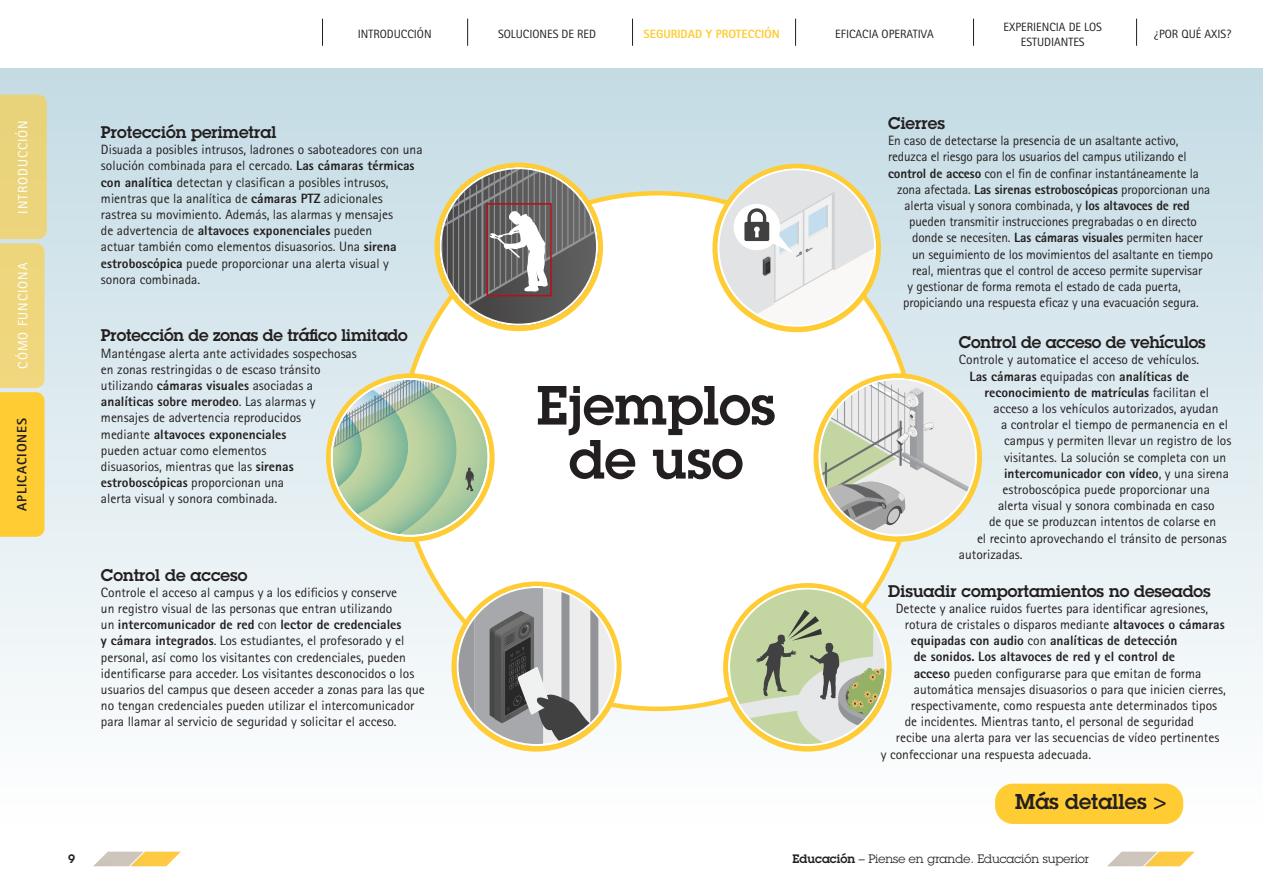
<style>
.page{position:relative;width:1263px;height:893px;background:#fff}
.page>*{position:absolute;margin:0;border:0;box-sizing:border-box;transform-origin:0 0}
.Headline{font:600 54px/54px "Lubalin Graph ECG";color:#231f20;text-align:center}
.t1{font:600 21px "Lubalin Graph ECG";color:#231f20}
.Body_copy_9_10_8{font:600 16.5px "Lubalin Graph ECG";color:#231f20}
.Body_copy_9_10_8-2{font:13.5px/16.2px "Rotis Sans Serif Pro";color:#231f20}
.Body_copy_9_10_8-3{font:800 13.5px "Rotis Sans Serif Pro";color:#231f20}
.Nav_grey_reg{font:13.5px "Rotis Sans Serif Pro";letter-spacing:.07em;color:#fff}
.Nav_grey_reg-2{font:800 13.5px "Rotis Sans Serif Pro";letter-spacing:.07em;color:#231f20}
.t2{font:12px/15px "Rotis Sans Serif Pro";color:#231f20;text-align:center}
.t3{font:12px "Lubalin Graph ECG";color:#231f20}
.t4{font:800 12px "Rotis Sans Serif Pro";color:#fecb2f}
.t5{font:600 12px "Lubalin Graph ECG";color:#231f20}
.s1{font-weight:800}
.s2{font-weight:400}
.s3{font-weight:600}
</style>
<div class="page">
<div style="left:0;top:68px;width:1263px;height:757px;background:linear-gradient(to bottom,#c4dbe4,#fefefe)"></div>
<div style="left:400px;top:193px;width:515px;height:516px;background:#fff;border-radius:50%"></div>
<svg style="left:437px;top:165px;width:163px;height:163px;background:#938d83"></svg>
<div style="left:434px;top:163px;width:169px;height:168px;border:4px solid #fc3;border-radius:50%"></div>
<svg style="left:328px;top:376px;width:162px;height:163px;background:#bcd0ac"></svg>
<div style="left:326px;top:373px;width:169px;height:169px;border:4px solid #fc3;border-radius:50%"></div>
<svg style="left:454px;top:586px;width:165px;height:162px"></svg>
<div style="left:451px;top:581px;width:171px;height:171px;border:4px solid #fc3;border-radius:50%"></div>
<svg style="left:715px;top:166px;width:163px;height:163px"></svg>
<div style="left:712px;top:164px;width:169px;height:168px;border:4px solid #fc3;border-radius:50%"></div>
<svg style="left:818px;top:376px;width:161px;height:163px;background:#dadaca"></svg>
<div style="left:813px;top:373px;width:169px;height:169px;border:4px solid #fc3;border-radius:50%"></div>
<svg style="left:726px;top:585px;width:163px;height:163px"></svg>
<div style="left:723px;top:583px;width:169px;height:169px;border:4px solid #fc3;border-radius:50%"></div>
<svg style="left:93px;top:852px;width:88px;height:14px"></svg>
<svg style="left:1107px;top:852px;width:88px;height:14px"></svg>
<svg style="left:0;top:95px;width:47px;height:442px;background:#f0d36c"></svg>
<div style="left:995px;top:784px;width:188px;height:40px;background:#fc3;border-radius:18px"></div>
<svg style="left:322px;top:19px;width:1px;height:27px"></svg>
<svg style="left:467px;top:19px;width:1px;height:27px"></svg>
<svg style="left:632px;top:19px;width:1px;height:27px"></svg>
<svg style="left:795px;top:19px;width:1px;height:27px"></svg>
<svg style="left:973px;top:19px;width:1px;height:27px"></svg>
<svg style="left:1136px;top:19px;width:1px;height:27px"></svg>
<p class="Nav_grey_reg" style="left:15px;top:214px;width:95px;rotate:-90deg">INTRODUCCIÓN</p>
<p class="Nav_grey_reg" style="left:15px;top:369px;width:107px;rotate:-90deg">CÓMO FUNCIONA</p>
<p class="Nav_grey_reg-2" style="left:13px;top:511px;width:95px;rotate:-90deg">APLICACIONES</p>
<p class="t2" style="left:1003px;top:19px;width:100px">EXPERIENCIA DE LOS<br>ESTUDIANTES</p>
<p class="t2" style="left:358px;top:27px;width:75px">INTRODUCCIÓN</p>
<p class="t2" style="left:498px;top:27px;width:99px">SOLUCIONES DE RED</p>
<p class="t4" style="left:644px;top:26px;width:138px">SEGURIDAD Y PROTECCIÓN</p>
<p class="t2" style="left:835px;top:27px;width:100px">EFICACIA OPERATIVA</p>
<p class="t2" style="left:1154px;top:27px;width:79px">¿POR QUÉ AXIS?</p>
<p class="Body_copy_9_10_8" style="left:101px;top:121px;width:177px">Protección perimetral</p>
<p class="Body_copy_9_10_8-2" style="left:101px;top:142px;width:323px">Disuada a posibles intrusos, ladrones o saboteadores con una solución combinada para el cercado. <span class="s1">Las cámaras térmicas con analítica</span> detectan y clasifican a posibles intrusos, mientras que la analítica de <span class="s1">cámaras PTZ</span> adicionales<br>rastrea su movimiento. Además, las alarmas y mensajes<br>de advertencia de <span class="s1">altavoces exponenciales</span> pueden<br>actuar también como elementos disuasorios. Una <span class="s1">sirena estroboscópica</span> puede proporcionar una alerta visual y sonora combinada.</p>
<p class="Body_copy_9_10_8" style="left:101px;top:325px;width:308px">Protección de zonas de tráfico limitado</p>
<p class="Body_copy_9_10_8-2" style="left:101px;top:345px;width:257px">Manténgase alerta ante actividades sospechosas en zonas restringidas o de escaso tránsito utilizando <span class="s1">cámaras visuales</span> asociadas a <span class="s1">analíticas sobre merodeo</span>. Las alarmas y mensajes de advertencia reproducidos<br>mediante <span class="s1">altavoces exponenciales<br></span>pueden actuar como elementos<br>disuasorios, mientras que las <span class="s1">sirenas estroboscópicas</span> proporcionan una<br>alerta visual y sonora combinada.</p>
<p class="Body_copy_9_10_8" style="left:101px;top:564px;width:148px">Control de acceso</p>
<p class="Body_copy_9_10_8-2" style="left:101px;top:584px;width:325px">Controle el acceso al campus y a los edificios y conserve<br>un registro visual de las personas que entran utilizando<br>un <span class="s1">intercomunicador de red</span> con <span class="s1">lector de credenciales<br>y cámara integrados</span>. Los estudiantes, el profesorado y el personal, así como los visitantes con credenciales, pueden identificarse para acceder. Los visitantes desconocidos o los usuarios del campus que deseen acceder a zonas para las que no tengan credenciales pueden utilizar el intercomunicador para llamar al servicio de seguridad y solicitar el acceso.</p>
<p class="t5" style="left:68px;top:851px;width:8px">9</p>
<p class="Headline" style="left:537px;top:379px;width:240px">Ejemplos de uso</p>
<p class="Body_copy_9_10_8" style="left:888px;top:112px;width:58px">Cierres</p>
<p class="Body_copy_9_10_8-2" style="left:888px;top:133px;width:292px">En caso de detectarse la presencia de un asaltante activo,</p>
<p class="Body_copy_9_10_8-2" style="left:888px;top:149px;width:300px">reduzca el riesgo para los usuarios del campus utilizando el</p>
<p class="Body_copy_9_10_8-2" style="left:888px;top:165px;width:312px"><span class="s1">control de acceso</span> con el fin de confinar instantáneamente la</p>
<p class="Body_copy_9_10_8-2" style="left:897px;top:181px;width:315px">zona afectada. <span class="s1">Las sirenas estroboscópicas</span> proporcionan una</p>
<p class="Body_copy_9_10_8-2" style="left:905px;top:198px;width:287px">alerta visual y sonora combinada, y <span class="s1">los altavoces de red</span></p>
<p class="Body_copy_9_10_8-2" style="left:909px;top:214px;width:289px">pueden transmitir instrucciones pregrabadas o en directo</p>
<p class="Body_copy_9_10_8-2" style="left:912px;top:230px;width:292px">donde se necesiten. <span class="s1">Las cámaras visuales</span> permiten hacer</p>
<p class="Body_copy_9_10_8-2" style="left:912px;top:246px;width:302px">un seguimiento de los movimientos del asaltante en tiempo</p>
<p class="Body_copy_9_10_8-2" style="left:912px;top:262px;width:292px">real, mientras que el control de acceso permite supervisar</p>
<p class="Body_copy_9_10_8-2" style="left:908px;top:279px;width:275px">y gestionar de forma remota el estado de cada puerta,</p>
<p class="Body_copy_9_10_8-2" style="left:903px;top:295px;width:297px">propiciando una respuesta eficaz y una evacuación segura.</p>
<p class="Body_copy_9_10_8" style="left:959px;top:331px;width:248px">Control de acceso de vehículos</p>
<p class="Body_copy_9_10_8-2" style="left:959px;top:352px;width:242px">Controle y automatice el acceso de vehículos.</p>
<p class="Body_copy_9_10_8-3" style="left:969px;top:367px;width:221px">Las cámaras <span class="s2">equipadas con</span> analíticas de</p>
<p class="Body_copy_9_10_8-3" style="left:984px;top:384px;width:226px">reconocimiento de matrículas <span class="s2">facilitan el</span></p>
<p class="Body_copy_9_10_8-2" style="left:993px;top:400px;width:226px">acceso a los vehículos autorizados, ayudan</p>
<p class="Body_copy_9_10_8-2" style="left:1001px;top:417px;width:228px">a controlar el tiempo de permanencia en el</p>
<p class="Body_copy_9_10_8-2" style="left:1004px;top:433px;width:229px">campus y permiten llevar un registro de los</p>
<p class="Body_copy_9_10_8-2" style="left:1004px;top:449px;width:224px">visitantes. La solución se completa con un</p>
<p class="Body_copy_9_10_8-3" style="left:1004px;top:465px;width:226px">intercomunicador con vídeo<span class="s2">, y una sirena</span></p>
<p class="Body_copy_9_10_8-2" style="left:1002px;top:481px;width:209px">estroboscópica puede proporcionar una</p>
<p class="Body_copy_9_10_8-2" style="left:998px;top:498px;width:218px">alerta visual y sonora combinada en caso</p>
<p class="Body_copy_9_10_8-2" style="left:989px;top:514px;width:229px">de que se produzcan intentos de colarse en</p>
<p class="Body_copy_9_10_8-2" style="left:977px;top:530px;width:251px">el recinto aprovechando el tránsito de personas</p>
<p class="Body_copy_9_10_8-2" style="left:959px;top:546px;width:65px">autorizadas.</p>
<p class="Body_copy_9_10_8" style="left:888px;top:580px;width:324px">Disuadir comportamientos no deseados</p>
<p class="Body_copy_9_10_8-2" style="left:896px;top:600px;width:314px">Detecte y analice ruidos fuertes para identificar agresiones,</p>
<p class="Body_copy_9_10_8-2" style="left:905px;top:616px;width:321px">rotura de cristales o disparos mediante <span class="s1">altavoces o cámaras</span></p>
<p class="Body_copy_9_10_8-3" style="left:911px;top:632px;width:268px">equipadas con audio <span class="s2">con</span> analíticas de detección</p>
<p class="Body_copy_9_10_8-3" style="left:914px;top:648px;width:263px">de sonidos. Los altavoces de red y el control de</p>
<p class="Body_copy_9_10_8-2" style="left:914px;top:665px;width:289px"><span class="s1">acceso</span> pueden configurarse para que emitan de forma</p>
<p class="Body_copy_9_10_8-2" style="left:914px;top:681px;width:314px">automática mensajes disuasorios o para que inicien cierres,</p>
<p class="Body_copy_9_10_8-2" style="left:911px;top:697px;width:308px">respectivamente, como respuesta ante determinados tipos</p>
<p class="Body_copy_9_10_8-2" style="left:905px;top:713px;width:291px">de incidentes. Mientras tanto, el personal de seguridad</p>
<p class="Body_copy_9_10_8-2" style="left:896px;top:730px;width:325px">recibe una alerta para ver las secuencias de vídeo pertinentes</p>
<p class="Body_copy_9_10_8-2" style="left:881px;top:746px;width:212px">y confeccionar una respuesta adecuada.</p>
<p class="t1" style="left:1015px;top:788px;width:153px">Más detalles &gt;</p>
<p class="t3" style="left:792px;top:851px;width:298px"><span class="s3">Educación</span> – Piense en grande. Educación superior</p>
</div>
